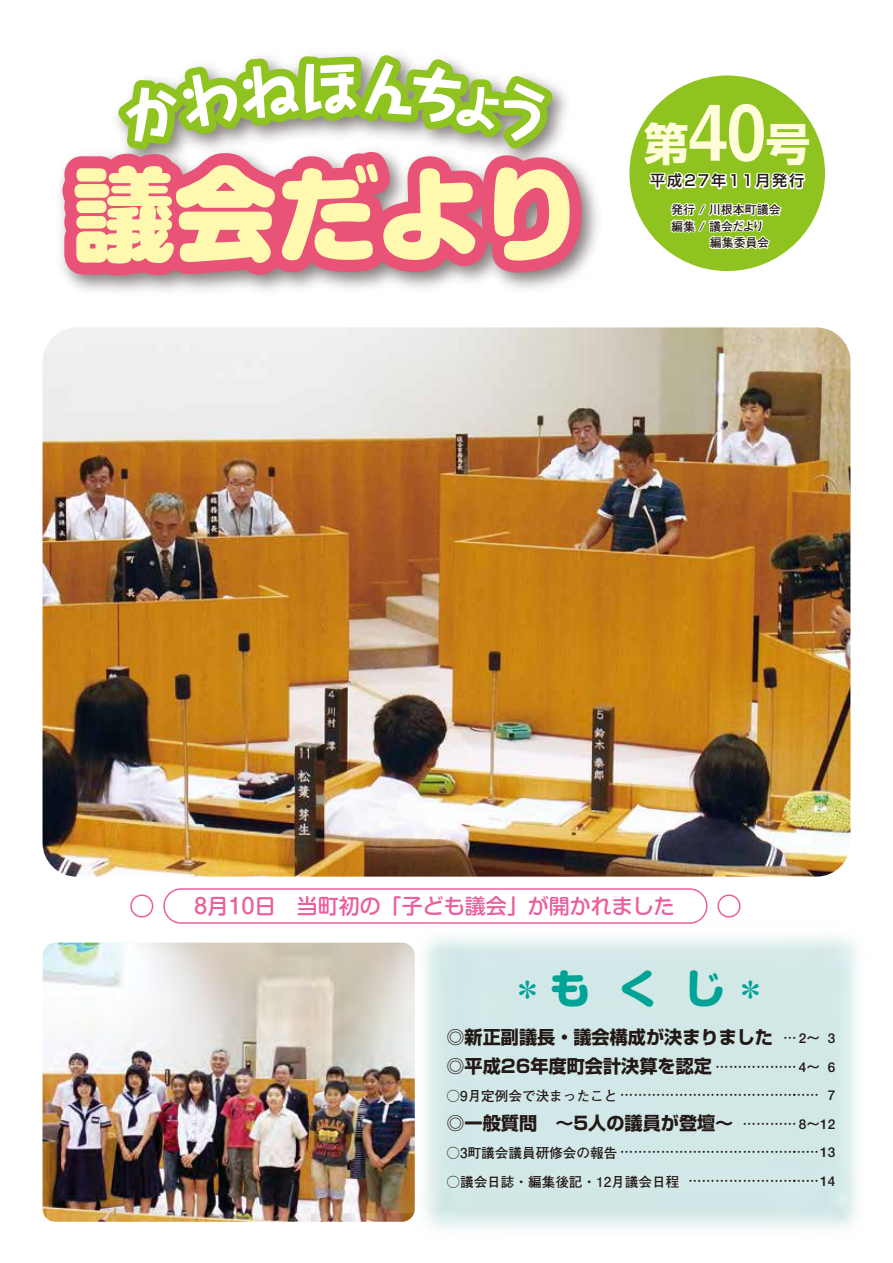
<style>
.page{position:relative;width:893px;height:1263px;background:#fff}
.page>*{position:absolute;margin:0;border:0;box-sizing:border-box;transform-origin:0 0}
.t1{font:700 45px "Shin Go Pro";color:#fffcdb}
.t2{font:800 40.5px "Shin M Go Pro";color:#00a496}
.t3{font:500 21px "Shin M Go Pro";color:#ea609e}
.t4{font:700 18.15px/28.5px "Shin Go Pro";color:#221815}
.t5{font:500 15px "Shin Go Pro";letter-spacing:.14em;color:#221815}
.t6{font:700 13.65px "Futo Go B101 Pro";color:#221815}
.t7{font:700 13.65px/28.5px "Futo Go B101";color:#221815;text-align:right}
.t8{font:700 12px/16.5px "Futo Go B101 Pro";color:#221815}
.s1{font-family:"Midashi Go Pro MB31";font-weight:400;font-size:76.5px}
.s2{font-size:30px}
.s3{font-family:"Futo Go B101"}
</style>
<div class="page">
<img style="left:376px;top:891px;width:482px;height:338px">
<img style="left:43px;top:327px;width:807px;height:550px">
<img style="left:43px;top:943px;width:372px;height:279px">
<img style="left:60px;top:86px;width:537px;height:206px">
<svg style="left:62px;top:151px;width:520px;height:125px"></svg>
<svg style="left:74px;top:163px;width:401px;height:101px;background:#f4b89c"></svg>
<svg style="left:493px;top:165px;width:77px;height:96px;background:#f2b599"></svg>
<svg style="left:117px;top:54px;width:436px;height:96px"></svg>
<div style="left:628px;top:74px;width:198px;height:199px;background:#8fc31f;border-radius:50%"></div>
<svg style="left:649px;top:172px;width:157px;height:18px"></svg>
<svg style="left:667px;top:202px;width:117px;height:71px"></svg>
<div style="left:163px;top:888px;width:544px;height:36px;border:2px solid #ea609e;border-radius:17px"></div>
<div style="left:130px;top:894px;width:23px;height:23px;border:2px solid #ea609e;border-radius:50%"></div>
<div style="left:717px;top:894px;width:24px;height:23px;border:2px solid #ea609e;border-radius:50%"></div>
<h1 class="t1" style="left:644px;top:108px;width:168px">第<span class="s1">40</span>号</h1>
<p class="t5" style="left:650px;top:168px;width:156px">平成27年11月発行</p>
<p class="t8" style="left:671px;top:200px;width:111px">発行 / 川根本町議会編集 / 議会だより<br>　　 編集委員会</p>
<h3 class="t3" style="left:194px;top:889px;width:482px">8月10日　当町初の「子ども議会」が開かれました</h3>
<h2 class="t2" style="left:513px;top:955px;width:254px"><span class="s2">＊</span> も く じ <span class="s2">＊</span></h2>
<h3 class="t4" style="left:446px;top:1021px;width:328px">◎新正副議長・議会構成が決まりました◎平成26年度町会計決算を認定</h3>
<p class="t6" style="left:446px;top:1085px;width:352px">○9月定例会で決まったこと <span class="s3">…………………………………</span></p>
<h3 class="t4" style="left:446px;top:1107px;width:288px">◎一般質問　～5人の議員が登壇～</h3>
<p class="t6" style="left:446px;top:1142px;width:352px">○3町議会議員研修会の報告 <span class="s3">…………………………………</span></p>
<p class="t6" style="left:446px;top:1171px;width:234px">○議会日誌・編集後記・12月議会日程</p>
<p class="t7" style="left:715px;top:1024px;width:121px">…2～ 3 ………………4～ 6<br>7<br>…………8～12 ……13<br>……14</p>
<p class="t7" style="left:792px;top:1081px;width:29px">……</p>
<p class="t7" style="left:688px;top:1166px;width:110px">……………………</p>
</div>
